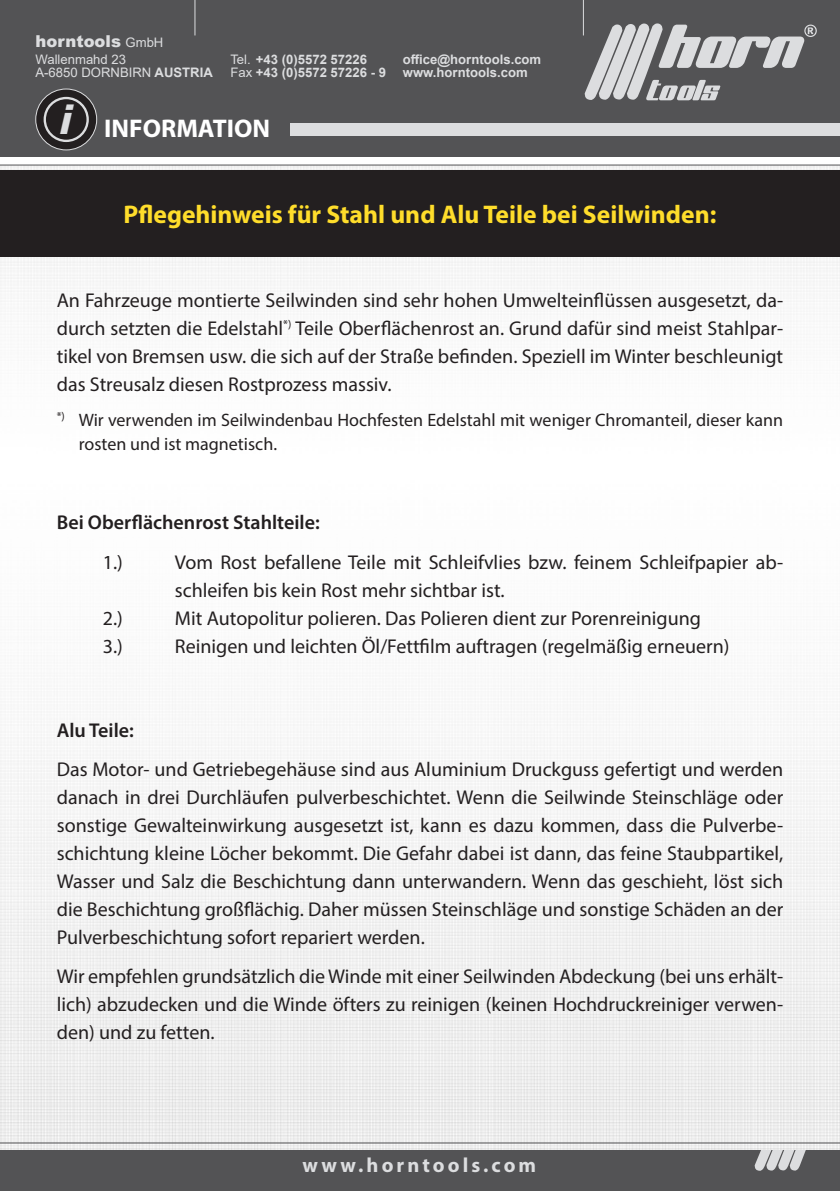
<style>
.page{position:relative;width:840px;height:1191px;background:#fff}
.page>*{position:absolute;margin:0;border:0;box-sizing:border-box;transform-origin:0 0}
.t1{font:italic 700 38.6px "Verdana";color:#dcdddf}
.t2{font:700 25.6px "Myriad Pro";color:#ffdd2b}
.t3{font:700 25.6px "Myriad Pro";color:#fff}
.t4{font:700 20.4px "Myriad Pro";letter-spacing:.15em;color:#dcdddf}
.t5{font:20px/28px "Myriad Pro";color:#231f20;text-align:justify}
.t6{font:600 20px "Myriad Pro";color:#231f20}
.t7{font:18px/24px "Myriad Pro";color:#231f20}
.t8{font:900 16.4px "Arial";color:#dcdddf}
.t9{font:700 13.2px/13.2px "Arial";color:#dcdddf}
.t10{font:13.2px/13.2px "Arial";color:#dcdddf}
.s1{font-weight:400;font-size:13.2px}
.s2{font-weight:700}
.s3{font-weight:400}
</style>
<div class="page">
<img style="left:0;top:166px;width:839px;height:984px">
<div style="left:0;top:0;width:839px;height:157px;background:#535355"></div>
<div style="left:0;top:1150px;width:839px;height:41px;background:#535355"></div>
<svg style="left:754px;top:1150px;width:52px;height:21px"></svg>
<svg style="left:583px;top:22px;width:233px;height:79px"></svg>
<div style="left:290px;top:123px;width:549px;height:12px;background:#dcdddf"></div>
<hr style="left:582px;top:0;width:1px;height:35px;background:#dcdddf">
<hr style="left:0;top:1142px;width:839px;height:1px;background:#535355">
<hr style="left:0;top:165px;width:839px;height:1px;background:#535355">
<hr style="left:194px;top:0;width:1px;height:35px;background:#dcdddf">
<div style="left:36px;top:89px;width:61px;height:61px;background:#231f20;border-radius:50%"></div>
<div style="left:35px;top:89px;width:62px;height:61px;border:1px solid #dcdddf;border-radius:50%"></div>
<div style="left:44px;top:97px;width:45px;height:45px;border:2px solid #dcdddf;border-radius:50%"></div>
<div style="left:0;top:171px;width:839px;height:86px;background:#231f20"></div>
<p class="t8" style="left:35px;top:30px;width:129px">horntools <span class="s1">GmbH</span></p>
<p class="t10" style="left:35px;top:52px;width:179px">Wallenmahd 23<br>A-6850 DORNBIRN <span class="s2">AUSTRIA</span></p>
<p class="t9" style="left:230px;top:53px;width:157px"><span class="s3">Tel.</span> +43 (0)5572 57226<br><span class="s3">Fax</span> +43 (0)5572 57226 - 9</p>
<p class="t9" style="left:402px;top:53px;width:140px">office@horntools.com www.horntools.com</p>
<h1 class="t1" style="left:59px;top:93px;width:15px">i</h1>
<p class="t3" style="left:104px;top:111px;width:167px">INFORMATION</p>
<h4 class="t2" style="left:123px;top:197px;width:594px">Pfegehinweis für Stahl und Alu Teile bei Seilwinden:</h4>
<p class="t5" style="left:57px;top:286px;width:727px">An Fahrzeuge montierte Seilwinden sind sehr hohen Umwelteinfüssen ausgesetzt, da&shy;durch setzten die Edelstahl<sup>*)</sup> Teile Oberfächenrost an. Grund dafür sind meist Stahlpar&shy;tikel von Bremsen usw. die sich auf der Straße befnden. Speziell im Winter beschleunigt das Streusalz diesen Rostprozess massiv.</p>
<p class="t7" style="left:79px;top:408px;width:705px;text-indent:-22px"><sup>*)</sup> Wir verwenden im Seilwindenbau Hochfesten Edelstahl mit weniger Chromanteil, dieser kann rosten und ist magnetisch.</p>
<h5 class="t6" style="left:57px;top:510px;width:264px">Bei Oberfächenrost Stahlteile:</h5>
<p class="t5" style="left:103px;top:547px;width:22px">1.)</p>
<p class="t5" style="left:175px;top:547px;width:609px">Vom Rost befallene Teile mit Schleifvlies bzw. feinem Schleifpapier ab-</p>
<p class="t5" style="left:175px;top:575px;width:331px">schleifen bis kein Rost mehr sichtbar ist.</p>
<p class="t5" style="left:103px;top:603px;width:22px">2.)</p>
<p class="t5" style="left:175px;top:603px;width:527px">Mit Autopolitur polieren. Das Polieren dient zur Porenreinigung</p>
<p class="t5" style="left:103px;top:631px;width:22px">3.)</p>
<p class="t5" style="left:175px;top:631px;width:556px">Reinigen und leichten Öl/Fettflm auftragen (regelmäßig erneuern)</p>
<h5 class="t6" style="left:57px;top:717px;width:79px">Alu Teile:</h5>
<p class="t5" style="left:57px;top:755px;width:727px">Das Motor- und Getriebegehäuse sind aus Aluminium Druckguss gefertigt und werden danach in drei Durchläufen pulverbeschichtet. Wenn die Seilwinde Steinschläge oder sonstige Gewalteinwirkung ausgesetzt ist, kann es dazu kommen, dass die Pulverbe&shy;schichtung kleine Löcher bekommt. Die Gefahr dabei ist dann, das feine Staubpartikel, Wasser und Salz die Beschichtung dann unterwandern. Wenn das geschieht, löst sich die Beschichtung großfächig. Daher müssen Steinschläge und sonstige Schäden an der Pulverbeschichtung sofort repariert werden.</p>
<p class="t5" style="left:57px;top:962px;width:727px">Wir empfehlen grundsätzlich die Winde mit einer Seilwinden Abdeckung (bei uns erhält&shy;lich) abzudecken und die Winde öfters zu reinigen (keinen Hochdruckreiniger verwen&shy;den) und zu fetten.</p>
<p class="t4" style="left:302px;top:1151px;width:235px">www.horntools.com</p>
</div>
